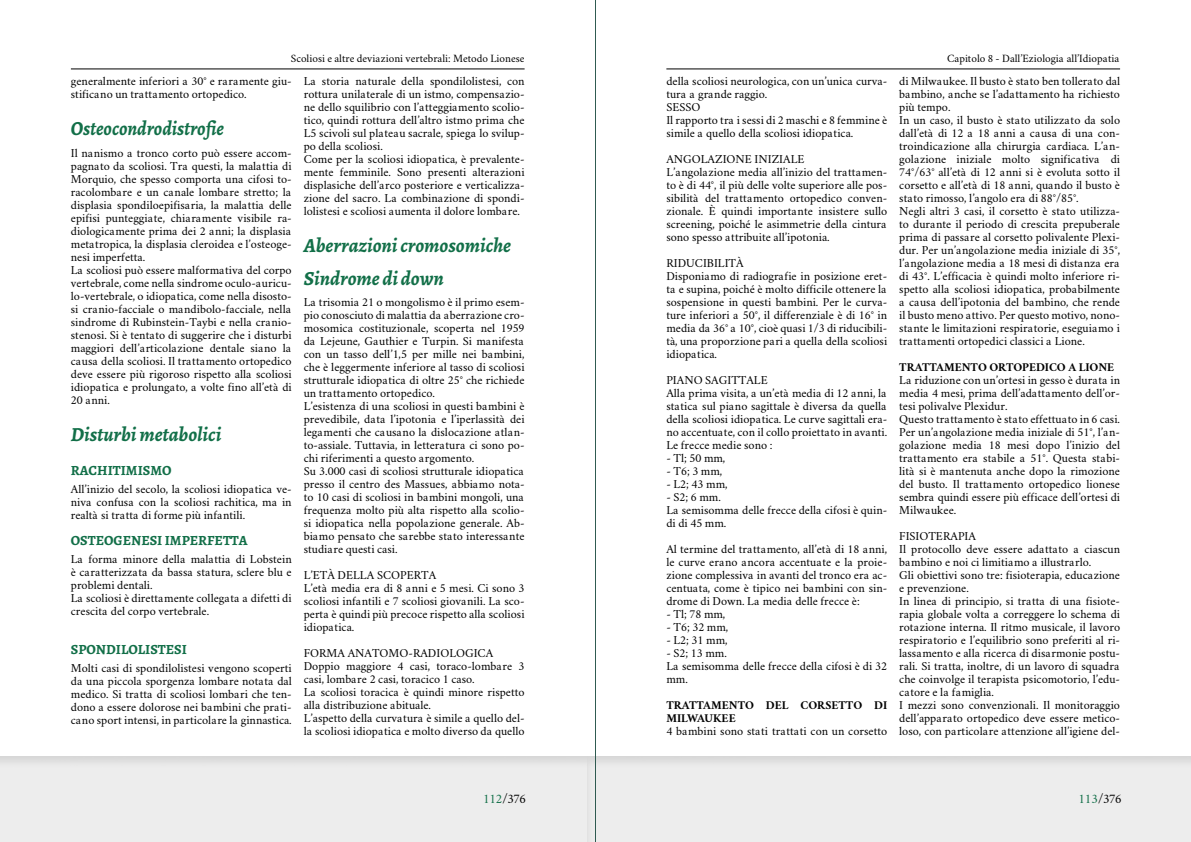
<style>
.page{position:relative;width:1191px;height:842px;background:#fff}
.page>*{position:absolute;margin:0;border:0;box-sizing:border-box;transform-origin:0 0}
.t1{font:italic 700 20px/32.5px "Alegreya";color:#126f48}
.t2{font:italic 700 20px "Alegreya";color:#126f48;scale:.95 1}
.t3{font:700 14px "Alegreya";color:#126f48}
.t4{font:13px "Crimson";letter-spacing:-.015em;color:#000}
.t5{font:12px/13px "Crimson";color:#000}
.t6{font:700 12px/13px "Crimson";color:#000}
.t7{font:11px "Crimson";color:#000}
.s1{color:#126f48}
</style>
<div class="page">
<div style="left:0;top:747px;width:613px;height:95px;background:#000;opacity:.1"></div>
<hr style="left:71px;top:69px;width:453px;height:1px;background:#000">
<div style="left:578px;top:748px;width:613px;height:94px;background:#000;opacity:.1"></div>
<hr style="left:666px;top:69px;width:454px;height:1px;background:#000">
<hr style="left:595px;top:0;width:1px;height:842px;background:#305b51">
<p class="t7" style="left:291px;top:51px;width:235px">Scoliosi e altre deviazioni vertebrali: Metodo Lionese</p>
<p class="t5" style="left:71px;top:74px;width:222px">generalmente inferiori a 30° e raramente giu&shy;stificano un trattamento ortopedico.</p>
<h1 class="t2" style="left:71px;top:116px;width:163px">Osteocondrodistrofie</h1>
<p class="t5" style="left:71px;top:146px;width:222px">Il nanismo a tronco corto può essere accom&shy;pagnato da scoliosi. Tra questi, la malattia di Morquio, che spesso comporta una cifosi to&shy;racolombare e un canale lombare stretto; la displasia spondiloepifisaria, la malattia delle epifisi punteggiate, chiaramente visibile ra&shy;diologicamente prima dei 2 anni; la displasia metatropica, la displasia cleroidea e l’osteoge&shy;nesi imperfetta.<br>La scoliosi può essere malformativa del corpo vertebrale, come nella sindrome oculo-auricu&shy;lo-vertebrale, o idiopatica, come nella disosto&shy;si cranio-facciale o mandibolo-facciale, nella sindrome di Rubinstein-Taybi e nella cranio&shy;stenosi. Si è tentato di suggerire che i disturbi maggiori dell’articolazione dentale siano la causa della scoliosi. Il trattamento ortopedico deve essere più rigoroso rispetto alla scoliosi idiopatica e prolungato, a volte fino all’età di 20 anni.</p>
<h1 class="t1" style="left:71px;top:418px;width:152px">Disturbi metabolici</h1>
<p class="t3" style="left:71px;top:461px;width:102px">RACHITIMISMO</p>
<p class="t5" style="left:71px;top:482px;width:222px;text-align:justify">All’inizio del secolo, la scoliosi idiopatica ve&shy;niva confusa con la scoliosi rachitica, ma in realtà si tratta di forme più infantili.</p>
<p class="t3" style="left:71px;top:531px;width:178px">OSTEOGENESI IMPERFETTA</p>
<p class="t5" style="left:71px;top:552px;width:222px">La forma minore della malattia di Lobstein è caratterizzata da bassa statura, sclere blu e problemi dentali.<br>La scoliosi è direttamente collegata a difetti di crescita del corpo vertebrale.</p>
<p class="t3" style="left:71px;top:640px;width:118px">SPONDILOLISTESI</p>
<p class="t5" style="left:71px;top:661px;width:222px;text-align:justify">Molti casi di spondilolistesi vengono scoperti da una piccola sporgenza lombare notata dal medico. Si tratta di scoliosi lombari che ten&shy;dono a essere dolorose nei bambini che prati&shy;cano sport intensi, in particolare la ginnastica.</p>
<p class="t5" style="left:304px;top:74px;width:222px">La storia naturale della spondilolistesi, con rottura unilaterale di un istmo, compensazio&shy;ne dello squilibrio con l’atteggiamento scolio&shy;tico, quindi rottura dell’altro istmo prima che L5 scivoli sul plateau sacrale, spiega lo svilup&shy;po della scoliosi.<br>Come per la scoliosi idiopatica, è prevalente&shy;mente femminile. Sono presenti alterazioni displasiche dell’arco posteriore e verticalizza&shy;zione del sacro. La combinazione di spondi&shy;lolistesi e scoliosi aumenta il dolore lombare.</p>
<h1 class="t1" style="left:304px;top:230px;width:209px">Aberrazioni cromosomiche<br>Sindrome di down</h1>
<p class="t5" style="left:304px;top:295px;width:222px">La trisomia 21 o mongolismo è il primo esem&shy;pio conosciuto di malattia da aberrazione cro&shy;mosomica costituzionale, scoperta nel 1959 da Lejeune, Gauthier e Turpin. Si manifesta con un tasso dell’1,5 per mille nei bambini, che è leggermente inferiore al tasso di scoliosi strutturale idiopatica di oltre 25° che richiede un trattamento ortopedico.<br>L’esistenza di una scoliosi in questi bambini è prevedibile, data l’ipotonia e l’iperlassità dei legamenti che causano la dislocazione atlan&shy;to-assiale. Tuttavia, in letteratura ci sono po&shy;chi riferimenti a questo argomento.<br>Su 3.000 casi di scoliosi strutturale idiopatica presso il centro des Massues, abbiamo nota&shy;to 10 casi di scoliosi in bambini mongoli, una frequenza molto più alta rispetto alla scolio&shy;si idiopatica nella popolazione generale. Ab&shy;biamo pensato che sarebbe stato interessante studiare questi casi.</p>
<p class="t5" style="left:304px;top:568px;width:222px">L’ETÀ DELLA SCOPERTA<br>L’età media era di 8 anni e 5 mesi. Ci sono 3 scoliosi infantili e 7 scoliosi giovanili. La sco&shy;perta è quindi più precoce rispetto alla scoliosi idiopatica.</p>
<p class="t5" style="left:304px;top:646px;width:222px">FORMA ANATOMO-RADIOLOGICA Doppio maggiore 4 casi, toraco-lombare 3 casi, lombare 2 casi, toracico 1 caso.<br>La scoliosi toracica è quindi minore rispetto alla distribuzione abituale.<br>L’aspetto della curvatura è simile a quello del&shy;la scoliosi idiopatica e molto diverso da quello</p>
<p class="t4" style="left:483px;top:790px;width:45px"><span class="s1">112</span> / 376</p>
<p class="t5" style="left:666px;top:74px;width:222px">della scoliosi neurologica, con un’unica curva&shy;tura a grande raggio.<br>SESSO<br>Il rapporto tra i sessi di 2 maschi e 8 femmine è simile a quello della scoliosi idiopatica.</p>
<p class="t5" style="left:666px;top:152px;width:222px">ANGOLAZIONE INIZIALE<br>L’angolazione media all’inizio del trattamen&shy;to è di 44°, il più delle volte superiore alle pos&shy;sibilità del trattamento ortopedico conven&shy;zionale. È quindi importante insistere sullo screening, poiché le asimmetrie della cintura sono spesso attribuite all’ipotonia.</p>
<p class="t5" style="left:666px;top:256px;width:222px">RIDUCIBILITÀ<br>Disponiamo di radiografie in posizione eret&shy;ta e supina, poiché è molto difficile ottenere la sospensione in questi bambini. Per le curva&shy;ture inferiori a 50°, il differenziale è di 16° in media da 36° a 10°, cioè quasi 1/3 di riducibili&shy;tà, una proporzione pari a quella della scoliosi idiopatica.</p>
<p class="t5" style="left:666px;top:373px;width:222px">PIANO SAGITTALE<br>Alla prima visita, a un’età media di 12 anni, la statica sul piano sagittale è diversa da quella della scoliosi idiopatica. Le curve sagittali era&shy;no accentuate, con il collo proiettato in avanti.<br>Le frecce medie sono :</p>
<p class="t5" style="left:666px;top:451px;width:60px">- Tl; 50 mm,</p>
<p class="t5" style="left:666px;top:464px;width:57px">- T6; 3 mm,</p>
<p class="t5" style="left:666px;top:477px;width:63px">- L2; 43 mm,</p>
<p class="t5" style="left:666px;top:490px;width:222px">- S2; 6 mm.<br>La semisomma delle frecce della cifosi è quin&shy;di di 45 mm.</p>
<p class="t5" style="left:666px;top:542px;width:222px;text-align:justify">Al termine del trattamento, all’età di 18 anni, le curve erano ancora accentuate e la proie&shy;zione complessiva in avanti del tronco era ac&shy;centuata, come è tipico nei bambini con sin&shy;drome di Down. La media delle frecce è:</p>
<p class="t5" style="left:666px;top:607px;width:60px">- Tl; 78 mm,</p>
<p class="t5" style="left:666px;top:620px;width:63px">- T6; 32 mm,</p>
<p class="t5" style="left:666px;top:633px;width:63px">- L2; 31 mm,</p>
<p class="t5" style="left:666px;top:646px;width:222px">- S2; 13 mm.<br>La semisomma delle frecce della cifosi è di 32 mm.</p>
<p class="t6" style="left:666px;top:699px;width:222px">TRATTAMENTO DEL CORSETTO DI<br>MILWAUKEE</p>
<p class="t5" style="left:666px;top:724px;width:222px">4 bambini sono stati trattati con un corsetto</p>
<p class="t7" style="left:947px;top:51px;width:174px">Capitolo 8 - Dall’Eziologia all’Idiopatia</p>
<p class="t5" style="left:899px;top:74px;width:222px">di Milwaukee. Il busto è stato ben tollerato dal bambino, anche se l’adattamento ha richiesto più tempo.<br>In un caso, il busto è stato utilizzato da solo dall’età di 12 a 18 anni a causa di una con&shy;troindicazione alla chirurgia cardiaca. L’an&shy;golazione iniziale molto significativa di 74°/63° all’età di 12 anni si è evoluta sotto il corsetto e all’età di 18 anni, quando il busto è stato rimosso, l’angolo era di 88°/85°.<br>Negli altri 3 casi, il corsetto è stato utilizza&shy;to durante il periodo di crescita prepuberale prima di passare al corsetto polivalente Plexi&shy;dur. Per un’angolazione media iniziale di 35°, l’angolazione media a 18 mesi di distanza era di 43°. L’efficacia è quindi molto inferiore ri&shy;spetto alla scoliosi idiopatica, probabilmente a causa dell’ipotonia del bambino, che rende il busto meno attivo. Per questo motivo, nono&shy;stante le limitazioni respiratorie, eseguiamo i trattamenti ortopedici classici a Lione.</p>
<p class="t6" style="left:899px;top:361px;width:217px">TRATTAMENTO ORTOPEDICO A LIONE</p>
<p class="t5" style="left:899px;top:373px;width:222px">La riduzione con un’ortesi in gesso è durata in media 4 mesi, prima dell’adattamento dell’or&shy;tesi polivalve Plexidur.<br>Questo trattamento è stato effettuato in 6 casi.<br>Per un’angolazione media iniziale di 51°, l’an&shy;golazione media 18 mesi dopo l’inizio del trattamento era stabile a 51°. Questa stabi&shy;lità si è mantenuta anche dopo la rimozione del busto. Il trattamento ortopedico lionese sembra quindi essere più efficace dell’ortesi di Milwaukee.</p>
<p class="t5" style="left:899px;top:529px;width:222px">FISIOTERAPIA<br>Il protocollo deve essere adattato a ciascun bambino e noi ci limitiamo a illustrarlo.<br>Gli obiettivi sono tre: fisioterapia, educazione e prevenzione.<br>In linea di principio, si tratta di una fisiote&shy;rapia globale volta a correggere lo schema di rotazione interna. Il ritmo musicale, il lavoro respiratorio e l’equilibrio sono preferiti al ri&shy;lassamento e alla ricerca di disarmonie postu&shy;rali. Si tratta, inoltre, di un lavoro di squadra che coinvolge il terapista psicomotorio, l’edu&shy;catore e la famiglia.<br>I mezzi sono convenzionali. Il monitoraggio dell’apparato ortopedico deve essere metico&shy;loso, con particolare attenzione all’igiene del-</p>
<p class="t4" style="left:1078px;top:790px;width:45px"><span class="s1">113</span> / 376</p>
</div>
